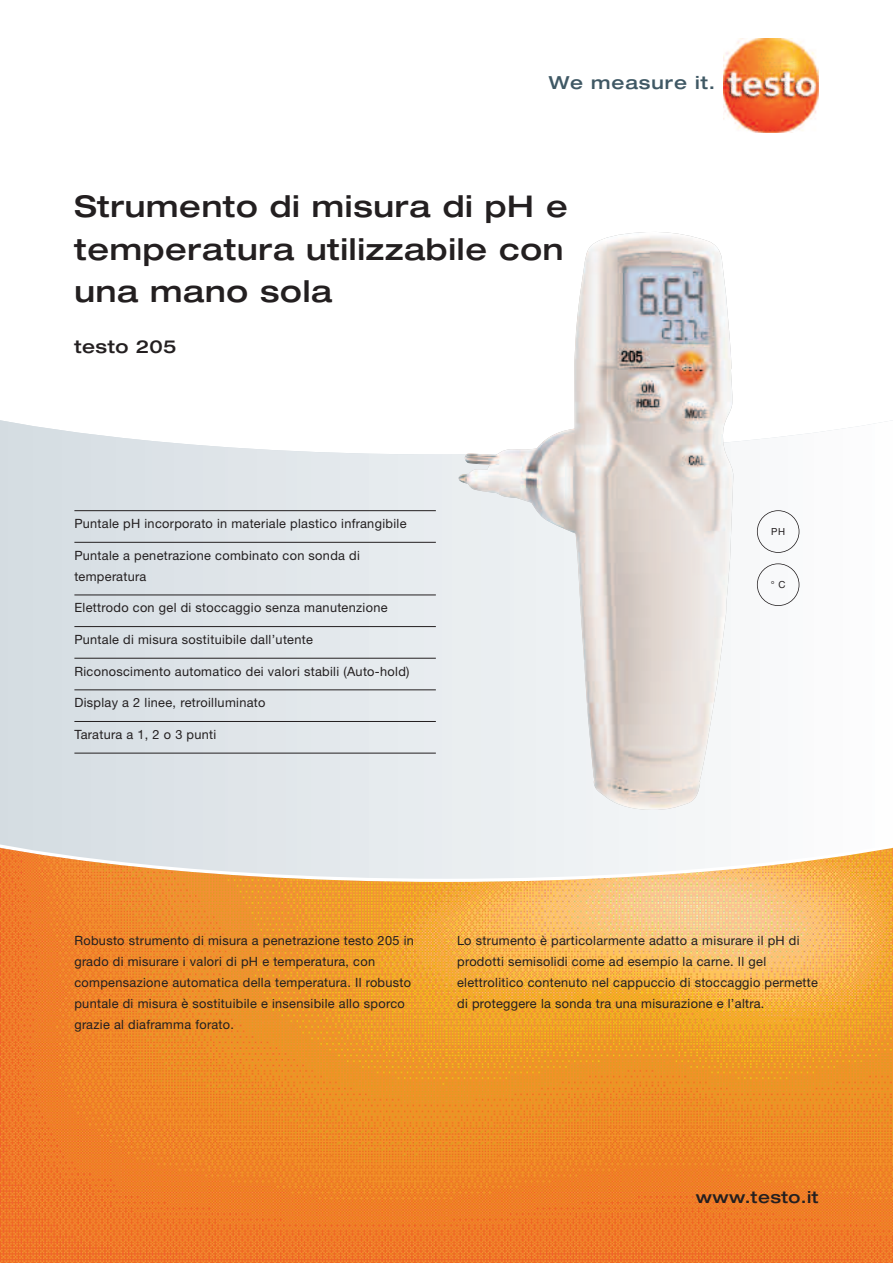
<style>
.page{position:relative;width:893px;height:1263px;background:#fff}
.page>*{position:absolute;margin:0;border:0;box-sizing:border-box;transform-origin:0 0}
.t1{font:500 expanded 30px/42px "Helvetica Neue LT Com";letter-spacing:.025em;color:#231f20}
.t2{font:500 expanded 18px "Helvetica Neue LT Com";letter-spacing:.05em;color:#3f5864}
.t3{font:500 expanded 18px "Helvetica Neue LT Com";letter-spacing:.025em;color:#231f20}
.t4{font:500 expanded 16.5px "Helvetica Neue LT Com";letter-spacing:.025em;color:#231f20}
.t5{font:12.75px/21px "Helvetica Neue LTW1 G";letter-spacing:.025em;color:#231f20}
.t6{font:9.75px "Helvetica Neue LTW1 G";color:#231f20}
</style>
<div class="page">
<svg style="left:0;top:420px;width:893px;height:422px"></svg>
<img style="left:0;top:847px;width:893px;height:416px">
<img style="left:724px;top:38px;width:94px;height:95px">
<img style="left:458px;top:232px;width:276px;height:578px">
<div style="left:757px;top:510px;width:42px;height:43px;border:2px solid #231f20;border-radius:50%"></div>
<div style="left:757px;top:563px;width:42px;height:43px;border:2px solid #231f20;border-radius:50%"></div>
<hr style="left:74px;top:510px;width:362px;height:1px;background:#231f20">
<hr style="left:74px;top:542px;width:362px;height:1px;background:#231f20">
<hr style="left:74px;top:594px;width:362px;height:1px;background:#231f20">
<hr style="left:74px;top:626px;width:362px;height:1px;background:#231f20">
<hr style="left:74px;top:658px;width:362px;height:1px;background:#231f20">
<hr style="left:74px;top:689px;width:362px;height:1px;background:#231f20">
<hr style="left:74px;top:721px;width:362px;height:1px;background:#231f20">
<hr style="left:74px;top:753px;width:362px;height:1px;background:#231f20">
<h2 class="t2" style="left:549px;top:71px;width:168px">We measure it.</h2>
<h1 class="t1" style="left:74px;top:185px;width:495px">Strumento di misura di pH e temperatura utilizzabile con una mano sola</h1>
<h2 class="t3" style="left:74px;top:335px;width:104px">testo 205</h2>
<p class="t5" style="left:74px;top:514px;width:334px">Puntale pH incorporato in materiale plastico infrangibile</p>
<p class="t5" style="left:74px;top:546px;width:287px">Puntale a penetrazione combinato con sonda di temperatura</p>
<p class="t5" style="left:74px;top:598px;width:315px">Elettrodo con gel di stoccaggio senza manutenzione</p>
<p class="t5" style="left:74px;top:630px;width:240px">Puntale di misura sostituibile dall’utente</p>
<p class="t5" style="left:74px;top:662px;width:337px">Riconoscimento automatico dei valori stabili (Auto-hold)</p>
<p class="t5" style="left:74px;top:693px;width:193px">Display a 2 linee, retroilluminato</p>
<p class="t5" style="left:74px;top:725px;width:144px">Taratura a 1, 2 o 3 punti</p>
<p class="t6" style="left:771px;top:528px;width:16px">PH</p>
<p class="t6" style="left:771px;top:581px;width:17px">° C</p>
<p class="t5" style="left:74px;top:931px;width:341px">Robusto strumento di misura a penetrazione testo 205 in grado di misurare i valori di pH e temperatura, con compensazione automatica della temperatura. Il robusto puntale di misura è sostituibile e insensibile allo sporco grazie al diaframma forato.</p>
<p class="t5" style="left:457px;top:931px;width:362px">Lo strumento è particolarmente adatto a misurare il pH di prodotti semisolidi come ad esempio la carne. Il gel elettrolitico contenuto nel cappuccio di stoccaggio permette di proteggere la sonda tra una misurazione e l’altra.</p>
<p class="t4" style="left:696px;top:1186px;width:124px">www.testo.it</p>
</div>
